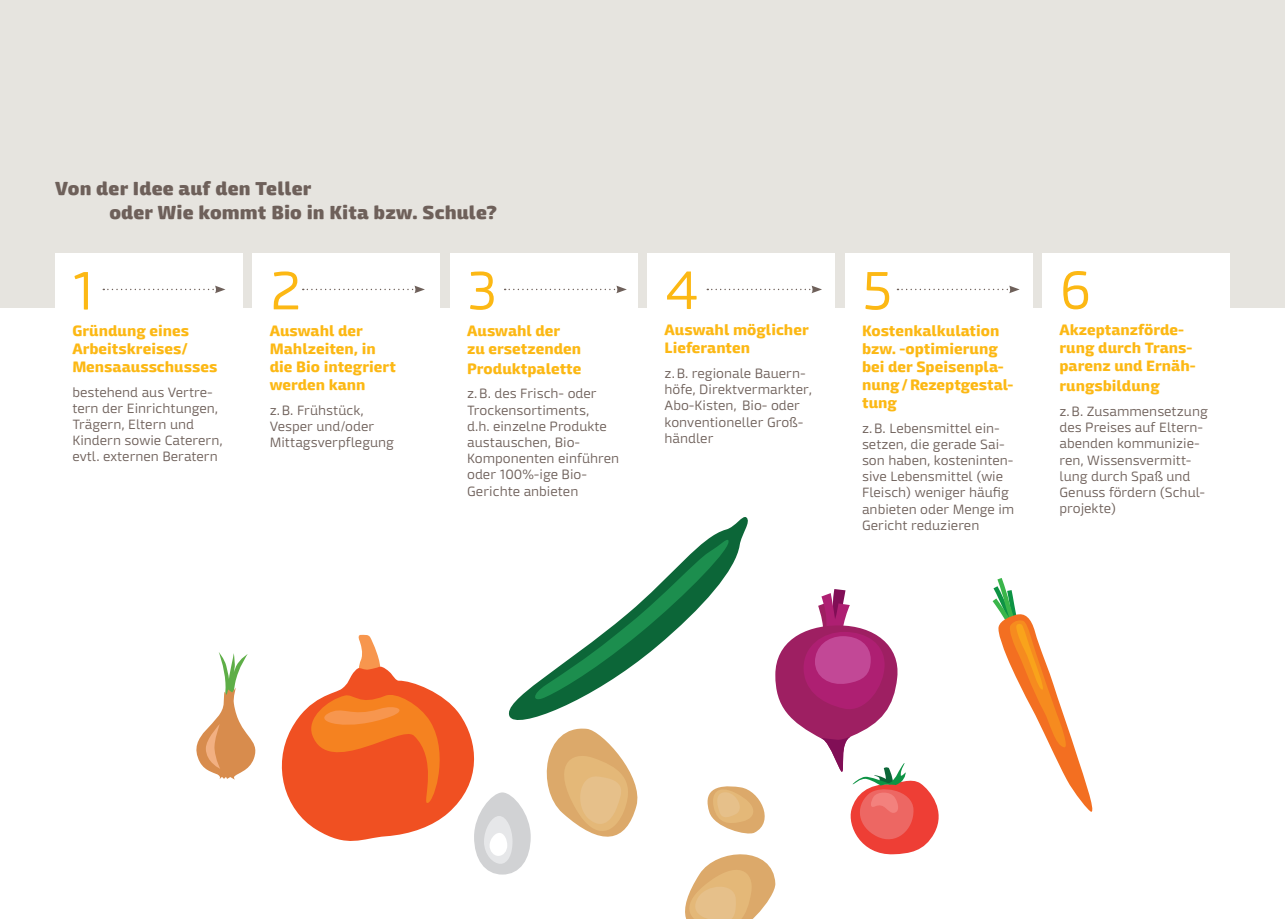
<style>
.page{position:relative;width:1285px;height:919px;background:#fff}
.page>*{position:absolute;margin:0;border:0;box-sizing:border-box;transform-origin:0 0}
.t1{font:300 54px "Mangerica";color:#fcb814}
.t2{font:900 18.75px/24px "Mangerica";letter-spacing:.005em;color:#6e605a}
.t3{font:800 15px/18px "Mangerica";color:#fcb814}
.t4{font:300 13.5px/16.2px "Mangerica";color:#6e605a}
</style>
<div class="page">
<div style="left:0;top:0;width:1284px;height:307px;background:#e6e4df"></div>
<div style="left:55px;top:253px;width:187px;height:235px;background:#fff"></div>
<div style="left:253px;top:253px;width:187px;height:222px;background:#fff"></div>
<div style="left:450px;top:253px;width:187px;height:264px;background:#fff"></div>
<div style="left:647px;top:253px;width:187px;height:234px;background:#fff"></div>
<div style="left:844px;top:253px;width:188px;height:325px;background:#fff"></div>
<div style="left:1042px;top:253px;width:187px;height:287px;background:#fff"></div>
<svg style="left:196px;top:652px;width:60px;height:127px"></svg>
<svg style="left:709px;top:517px;width:39px;height:21px"></svg>
<svg style="left:992px;top:578px;width:101px;height:233px"></svg>
<svg style="left:281px;top:538px;width:658px;height:380px"></svg>
<svg style="left:103px;top:285px;width:122px;height:8px"></svg>
<svg style="left:303px;top:285px;width:122px;height:8px"></svg>
<svg style="left:504px;top:285px;width:122px;height:8px"></svg>
<svg style="left:707px;top:285px;width:114px;height:8px"></svg>
<svg style="left:897px;top:285px;width:122px;height:8px"></svg>
<h2 class="t2" style="left:109px;top:178px;width:389px;text-indent:-54px">Von der Idee auf den Teller<br>oder Wie kommt Bio in Kita bzw. Schule?</h2>
<h1 class="t1" style="left:72px;top:261px;width:24px">1</h1>
<p class="t3" style="left:72px;top:323px;width:146px">Gründung eines<br>Arbeitskreises/<br>Mensaausschusses</p>
<p class="t4" style="left:72px;top:384px;width:152px">bestehend aus Vertre&shy;tern der Einrichtungen,<br>Trägern, Eltern und<br>Kindern sowie Caterern, evtl. externen Beratern</p>
<h1 class="t1" style="left:270px;top:261px;width:33px">2</h1>
<p class="t3" style="left:270px;top:323px;width:128px">Auswahl der<br>Mahlzeiten, in die Bio integriert werden kann</p>
<p class="t4" style="left:270px;top:402px;width:126px">z. B. Frühstück,<br>Vesper und/oder<br>Mittagsverpflegung</p>
<h1 class="t1" style="left:467px;top:261px;width:31px">3</h1>
<p class="t3" style="left:467px;top:323px;width:115px">Auswahl der zu ersetzenden</p>
<p class="t3" style="left:467px;top:361px;width:116px">Produktpalette</p>
<p class="t4" style="left:467px;top:385px;width:153px">z. B. des Frisch- oder<br>Trockensortiments,<br>d.h. einzelne Produkte austauschen, Bio-<br>Komponenten einführen oder 100%-ige Bio-<br>Gerichte anbieten</p>
<h1 class="t1" style="left:664px;top:260px;width:35px">4</h1>
<p class="t3" style="left:664px;top:322px;width:146px">Auswahl möglicher<br>Lieferanten</p>
<p class="t4" style="left:664px;top:365px;width:149px">z. B. regionale Bauern&shy;höfe, Direktvermarkter,<br>Abo-Kisten, Bio- oder konventioneller Groß&shy;händler</p>
<h1 class="t1" style="left:861px;top:261px;width:32px">5</h1>
<p class="t3" style="left:861px;top:323px;width:153px">Kostenkalkulation bzw. -optimierung bei der Speisenpla&shy;nung / Rezeptgestal&shy;tung</p>
<p class="t4" style="left:861px;top:420px;width:154px">z. B. Lebensmittel ein&shy;setzen, die gerade Sai&shy;son haben, kosteninten&shy;sive Lebensmittel (wie<br>Fleisch) weniger häufig anbieten oder Menge im<br>Gericht reduzieren</p>
<h1 class="t1" style="left:1059px;top:260px;width:34px">6</h1>
<p class="t3" style="left:1059px;top:322px;width:138px">Akzeptanzförde&shy;rung durch Trans&shy;parenz und Ernäh-</p>
<p class="t3" style="left:1059px;top:378px;width:102px">rungsbildung</p>
<p class="t4" style="left:1059px;top:403px;width:150px">z. B. Zusammensetzung des Preises auf Eltern&shy;abenden kommunizie&shy;ren, Wissensvermitt&shy;lung durch Spaß und<br>Genuss fördern (Schul&shy;projekte)</p>
</div>
